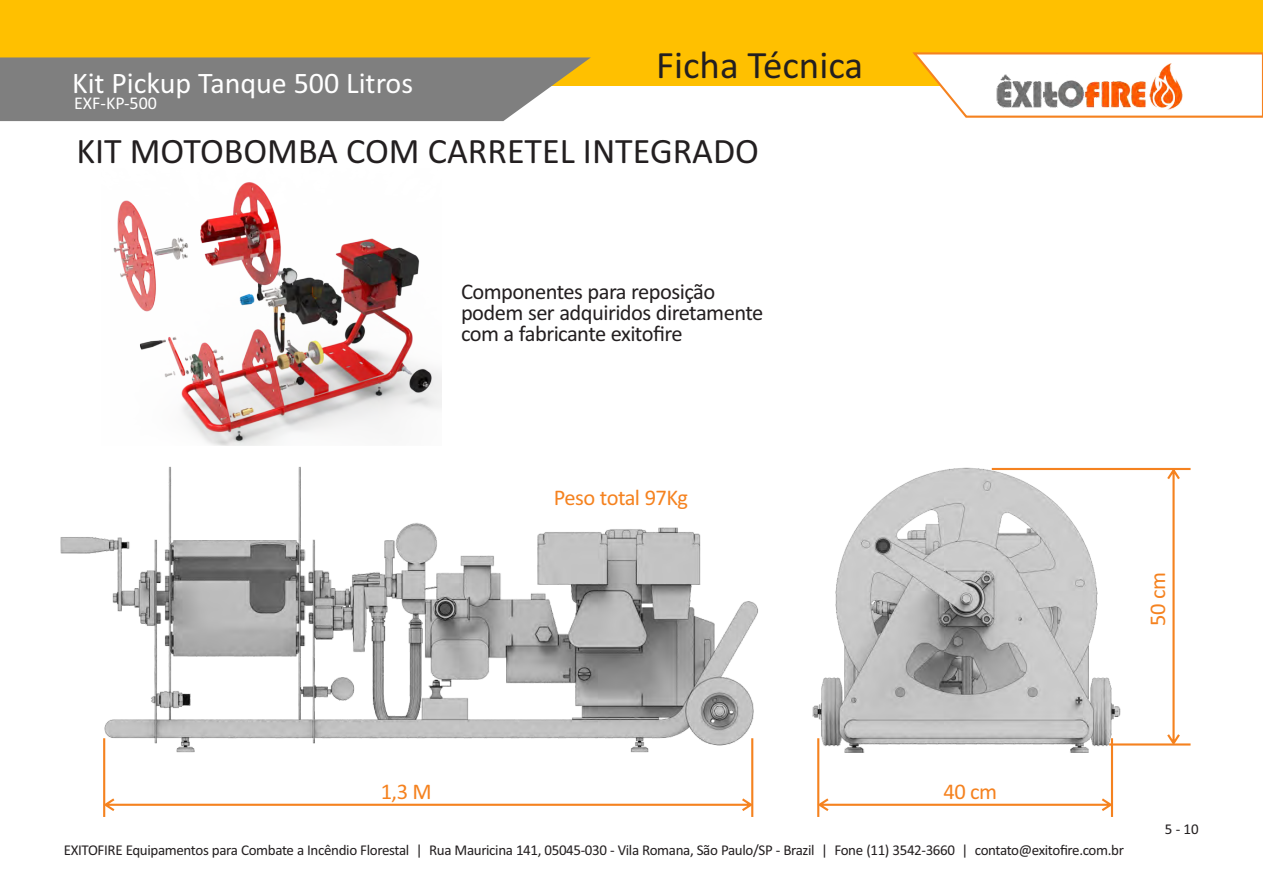
<style>
.page{position:relative;width:1263px;height:893px;background:#fff}
.page>*{position:absolute;margin:0;border:0;box-sizing:border-box;transform-origin:0 0}
.t1{font:39px "Calibri";color:#231f20}
.t2{font:36px "Calibri";color:#231f20}
.t3{font:30px "Calibri";color:#fff}
.t4{font:22.5px/20.9px "Calibri";letter-spacing:-.025em;color:#231f20}
.t5{font:22.5px "Calibri";letter-spacing:-.025em;color:#f5821f}
.t6{font:18px "Calibri";color:#fff}
.t7{font:15px "Calibri";letter-spacing:-.025em;color:#231f20}
</style>
<div class="page">
<img style="left:60px;top:445px;width:698px;height:323px">
<div style="left:0;top:0;width:1263px;height:85px;background:#ffc000"></div>
<svg style="left:0;top:57px;width:591px;height:64px;background:#898783"></svg>
<svg style="left:910px;top:52px;width:353px;height:66px"></svg>
<img style="left:994px;top:74px;width:155px;height:41px">
<img style="left:1149px;top:63px;width:34px;height:47px">
<hr style="left:103px;top:738px;width:2px;height:79px;background:#f5821f">
<svg style="left:105px;top:798px;width:646px;height:13px"></svg>
<hr style="left:751px;top:738px;width:2px;height:79px;background:#f5821f">
<img style="left:812px;top:467px;width:317px;height:293px">
<hr style="left:817px;top:738px;width:2px;height:79px;background:#f5821f">
<svg style="left:819px;top:798px;width:292px;height:13px"></svg>
<hr style="left:1111px;top:738px;width:2px;height:79px;background:#f5821f">
<hr style="left:1109px;top:743px;width:81px;height:2px;background:#f5821f">
<hr style="left:992px;top:468px;width:198px;height:2px;background:#f5821f">
<svg style="left:1167px;top:470px;width:13px;height:274px"></svg>
<img style="left:113px;top:182px;width:329px;height:263px">
<h3 class="t3" style="left:72px;top:70px;width:343px">Kit Pickup Tanque 500 Litros</h3>
<p class="t6" style="left:74px;top:96px;width:84px">EXF-KP-500</p>
<h1 class="t1" style="left:656px;top:49px;width:209px">Ficha Técnica</h1>
<h2 class="t2" style="left:76px;top:136px;width:684px">KIT MOTOBOMBA COM CARRETEL INTEGRADO</h2>
<h3 class="t4" style="left:461px;top:283px;width:304px">Componentes para reposição podem ser adquiridos diretamente com a fabricante exitofire</h3>
<h3 class="t5" style="left:554px;top:488px;width:136px">Peso total 97Kg</h3>
<h3 class="t5" style="left:1148px;top:626px;width:55px;rotate:-90deg">50 cm</h3>
<h3 class="t5" style="left:381px;top:782px;width:53px">1,3 M</h3>
<h3 class="t5" style="left:943px;top:782px;width:55px">40 cm</h3>
<p class="t7" style="left:64px;top:843px;width:1062px">EXITOFIRE Equipamentos para Combate a Incêndio Florestal | Rua Mauricina 141, 05045-030 - Vila Romana, São Paulo/SP - Brazil | Fone (11) 3542-3660 | contato@exitofire.com.br</p>
<p class="t7" style="left:1165px;top:823px;width:36px">5 - 10</p>
</div>
